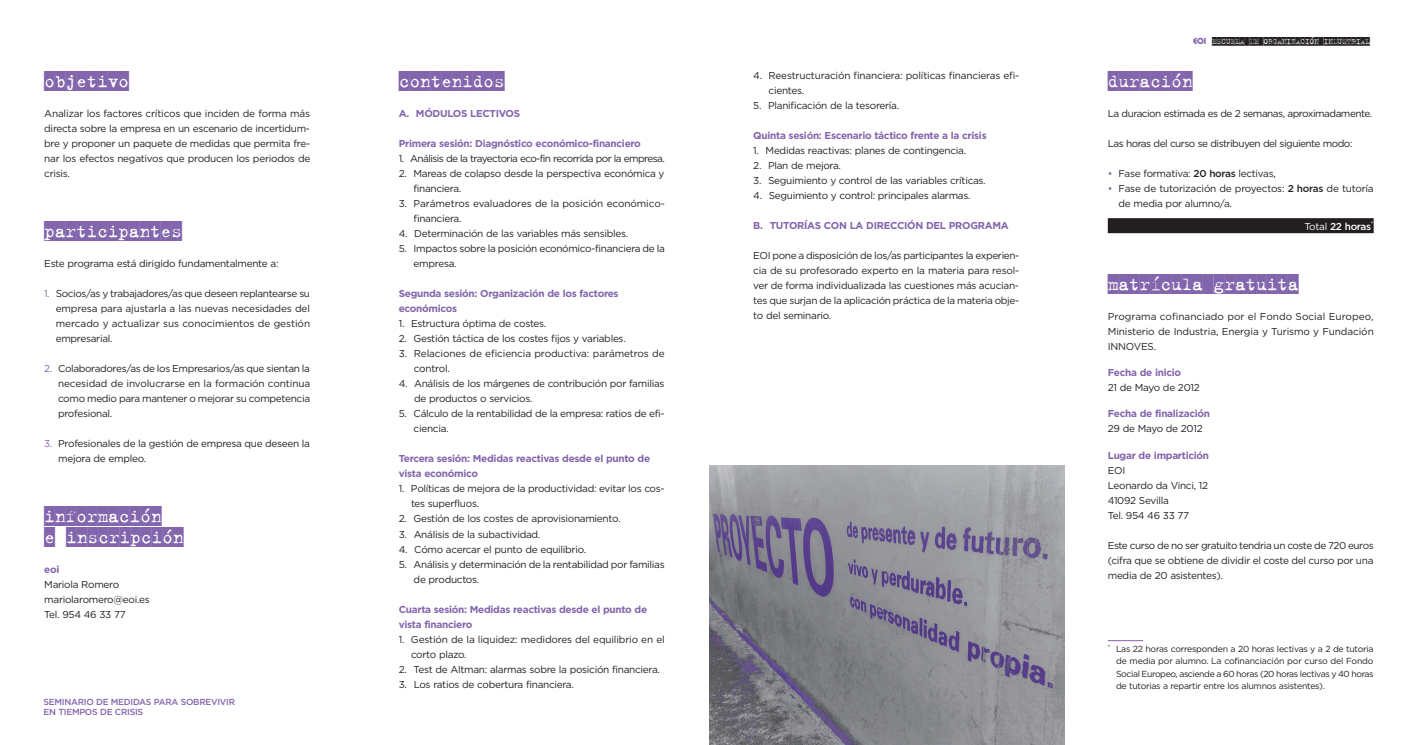
<style>
.page{position:relative;width:1418px;height:745px;background:#fff}
.page>*{position:absolute;margin:0;border:0;box-sizing:border-box;transform-origin:0 0}
.t1{font:20px/20px "Trixie Cameo";letter-spacing:-.02em;color:#8265ac}
.t2{font:10px/15px "Gotham";letter-spacing:-.03em;color:#231f20}
.t3{font:700 10px/15px "Gotham";letter-spacing:-.03em;color:#8265ac}
.t4{font:10px/15px "Gotham";letter-spacing:-.01em;color:#231f20}
.t5{font:10px "Gotham";letter-spacing:-.05em;color:#231f20}
.t6{font:10px "Gotham";letter-spacing:-.055em;color:#231f20}
.t7{font:500 10px "Gotham";letter-spacing:-.03em;color:#fff}
.t8{font:8.75px/12.5px "Gotham";letter-spacing:-.03em;color:#231f20;text-align:justify}
.t9{font:500 8.75px/10px "Gotham";letter-spacing:-.03em;color:#8265ac}
.t10{font:8.75px "Trixie Cameo";letter-spacing:-.02em;color:#231f20}
.s1{color:#8265ac}
.s2{font-family:"Bauhaus";font-weight:700;color:#8265ac}
.s3{font-weight:500}
.s4{font-weight:400}
</style>
<div class="page">
<div style="left:1107px;top:218px;width:266px;height:15px;background:#231f20"></div>
<hr style="left:1107px;top:640px;width:36px;height:1px;background:#8265ac">
<img style="left:709px;top:465px;width:355px;height:279px">
<h1 class="t1" style="left:44px;top:70px;width:86px">OBJETIVO</h1>
<p class="t2" style="left:44px;top:106px;width:267px;text-align:justify">Analizar los factores críticos que inciden de forma más directa sobre la empresa en un escenario de incertidum&shy;bre y proponer un paquete de medidas que permita fre&shy;nar los efectos negativos que producen los periodos de crisis.</p>
<h1 class="t1" style="left:44px;top:220px;width:139px">PARTICIPANTES</h1>
<p class="t2" style="left:44px;top:256px;width:236px">Este programa está dirigido fundamentalmente a:</p>
<p class="t2" style="left:56px;top:286px;width:256px;text-align:justify;text-indent:-11px"><span class="s1">1.</span> Socios/as y trabajadores/as que deseen replantearse su empresa para ajustarla a las nuevas necesidades del mercado y actualizar sus conocimientos de gestión empresarial.</p>
<p class="t2" style="left:58px;top:361px;width:254px;text-align:justify;text-indent:-14px"><span class="s1">2.</span> Colaboradores/as de los Empresarios/as que sientan la necesidad de involucrarse en la formación continua como medio para mantener o mejorar su competencia profesional.</p>
<p class="t2" style="left:58px;top:436px;width:253px;text-indent:-14px"><span class="s1">3.</span> Profesionales de la gestión de empresa que deseen la mejora de empleo.</p>
<h1 class="t1" style="left:44px;top:505px;width:141px">INFORMACIÓN<br>E INSCRIPCIÓN</h1>
<p class="t3" style="left:44px;top:561px;width:17px">eoi</p>
<p class="t2" style="left:44px;top:576px;width:107px">Mariola Romero mariolaromero@eoi.es<br>Tel. 954 46 33 77</p>
<p class="t9" style="left:44px;top:696px;width:193px">SEMINARIO DE MEDIDAS PARA SOBREVIVIR<br>EN TIEMPOS DE CRISIS</p>
<h1 class="t1" style="left:399px;top:70px;width:108px">CONTENIDOS</h1>
<p class="t3" style="left:399px;top:106px;width:123px">A. MÓDULOS LECTIVOS</p>
<p class="t3" style="left:399px;top:136px;width:244px">Primera sesión: Diagnóstico económico-financiero</p>
<p class="t6" style="left:399px;top:153px;width:267px">1. Análisis de la trayectoria eco-fin recorrida por la empresa.</p>
<p class="t2" style="left:413px;top:166px;width:252px;text-indent:-15px">2. Mareas de colapso desde la perspectiva económica y financiera.</p>
<p class="t4" style="left:413px;top:196px;width:253px;text-indent:-15px">3. Parámetros evaluadores de la posición económico&shy;financiera.</p>
<p class="t2" style="left:399px;top:226px;width:231px">4. Determinación de las variables más sensibles.</p>
<p class="t2" style="left:413px;top:241px;width:253px;text-indent:-15px">5. Impactos sobre la posición económico-financiera de la empresa.</p>
<p class="t3" style="left:399px;top:286px;width:221px">Segunda sesión: Organización de los factores económicos</p>
<p class="t2" style="left:399px;top:316px;width:149px">1. Estructura óptima de costes.</p>
<p class="t2" style="left:399px;top:331px;width:228px">2. Gestión táctica de los costes fijos y variables.</p>
<p class="t4" style="left:414px;top:346px;width:252px;text-indent:-15px">3. Relaciones de eficiencia productiva: parámetros de control.</p>
<p class="t2" style="left:414px;top:376px;width:252px;text-indent:-15px">4. Análisis de los márgenes de contribución por familias de productos o servicios.</p>
<p class="t2" style="left:413px;top:406px;width:252px;text-indent:-15px">5. Cálculo de la rentabilidad de la empresa: ratios de efi&shy;ciencia.</p>
<p class="t3" style="left:399px;top:451px;width:253px">Tercera sesión: Medidas reactivas desde el punto de vista económico</p>
<p class="t2" style="left:411px;top:481px;width:255px;text-indent:-12px">1. Políticas de mejora de la productividad: evitar los cos&shy;tes superfluos.</p>
<p class="t2" style="left:399px;top:511px;width:223px">2. Gestión de los costes de aprovisionamiento.</p>
<p class="t2" style="left:399px;top:526px;width:143px">3. Análisis de la subactividad.</p>
<p class="t2" style="left:399px;top:541px;width:189px">4. Cómo acercar el punto de equilibrio.</p>
<p class="t2" style="left:413px;top:556px;width:252px;text-indent:-15px">5. Análisis y determinación de la rentabilidad por familias de productos.</p>
<p class="t3" style="left:399px;top:601px;width:250px">Cuarta sesión: Medidas reactivas desde el punto de vista financiero</p>
<p class="t2" style="left:411px;top:631px;width:255px;text-indent:-12px">1. Gestión de la liquidez: medidores del equilibrio en el corto plazo.</p>
<p class="t2" style="left:399px;top:661px;width:263px">2. Test de Altman: alarmas sobre la posición financiera.</p>
<p class="t2" style="left:399px;top:676px;width:177px">3. Los ratios de cobertura financiera.</p>
<p class="t2" style="left:768px;top:68px;width:252px;text-indent:-15px">4. Reestructuración financiera: políticas financieras efi&shy;cientes.</p>
<p class="t2" style="left:753px;top:98px;width:147px">5. Planificación de la tesorería.</p>
<p class="t3" style="left:753px;top:128px;width:235px">Quinta sesión: Escenario táctico frente a la crisis</p>
<p class="t2" style="left:753px;top:143px;width:214px">1. Medidas reactivas: planes de contingencia.</p>
<p class="t2" style="left:753px;top:158px;width:89px">2. Plan de mejora.</p>
<p class="t2" style="left:753px;top:173px;width:234px">3. Seguimiento y control de las variables críticas.</p>
<p class="t2" style="left:753px;top:188px;width:219px">4. Seguimiento y control: principales alarmas.</p>
<p class="t3" style="left:753px;top:218px;width:257px">B. TUTORÍAS CON LA DIRECCIÓN DEL PROGRAMA</p>
<p class="t2" style="left:753px;top:248px;width:267px;text-align:justify">EOI pone a disposición de los/as participantes la experien&shy;cia de su profesorado experto en la materia para resol&shy;ver de forma individualizada las cuestiones más acucian&shy;tes que surjan de la aplicación práctica de la materia obje&shy;to del seminario.</p>
<p class="t10" style="left:1192px;top:36px;width:178px"><span class="s2">EOI</span> ESCUELA DE ORGANIZACIÓN INDUSTRIAL</p>
<h1 class="t1" style="left:1107px;top:70px;width:86px">DURACIÓN</h1>
<p class="t5" style="left:1107px;top:108px;width:266px">La duracion estimada es de 2 semanas, aproximadamente.</p>
<p class="t5" style="left:1107px;top:138px;width:246px">Las horas del curso se distribuyen del siguiente modo:</p>
<p class="t2" style="left:1107px;top:166px;width:170px"><span class="s1">•</span> Fase formativa: <span class="s3">20 horas</span> lectivas,</p>
<p class="t2" style="left:1118px;top:181px;width:256px;text-indent:-11px"><span class="s1">•</span> Fase de tutorización de proyectos: <span class="s3">2 horas</span> de tutoría de media por alumno/a.</p>
<p class="t7" style="left:1304px;top:220px;width:71px"><span class="s4">Total</span> 22 horas<sup>*</sup></p>
<h1 class="t1" style="left:1107px;top:272px;width:192px">MATRÍCULA GRATUITA</h1>
<p class="t2" style="left:1107px;top:308px;width:267px;text-align:justify">Programa cofinanciado por el Fondo Social Europeo, Ministerio de Industria, Energia y Turismo y Fundación INNOVES.</p>
<p class="t3" style="left:1107px;top:365px;width:75px">Fecha de inicio</p>
<p class="t2" style="left:1107px;top:380px;width:93px">21 de Mayo de 2012</p>
<p class="t3" style="left:1107px;top:406px;width:104px">Fecha de finalización</p>
<p class="t2" style="left:1107px;top:421px;width:96px">29 de Mayo de 2012</p>
<p class="t3" style="left:1107px;top:447px;width:103px">Lugar de impartición</p>
<p class="t2" style="left:1107px;top:462px;width:102px">EOI<br>Leonardo da Vinci, 12<br>41092 Sevilla<br>Tel. 954 46 33 77</p>
<p class="t2" style="left:1107px;top:537px;width:267px;text-align:justify">Este curso de no ser gratuito tendria un coste de 720 euros (cifra que se obtiene de dividir el coste del curso por una media de 20 asistentes).</p>
<p class="t8" style="left:1116px;top:642px;width:259px;text-indent:-8px"><sup>*</sup> Las 22 horas corresponden a 20 horas lectivas y a 2 de tutoria de media por alumno. La cofinanciación por curso del Fondo Social Europeo, asciende a 60 horas (20 horas lectivas y 40 horas de tutorias a repartir entre los alumnos asistentes).</p>
</div>
